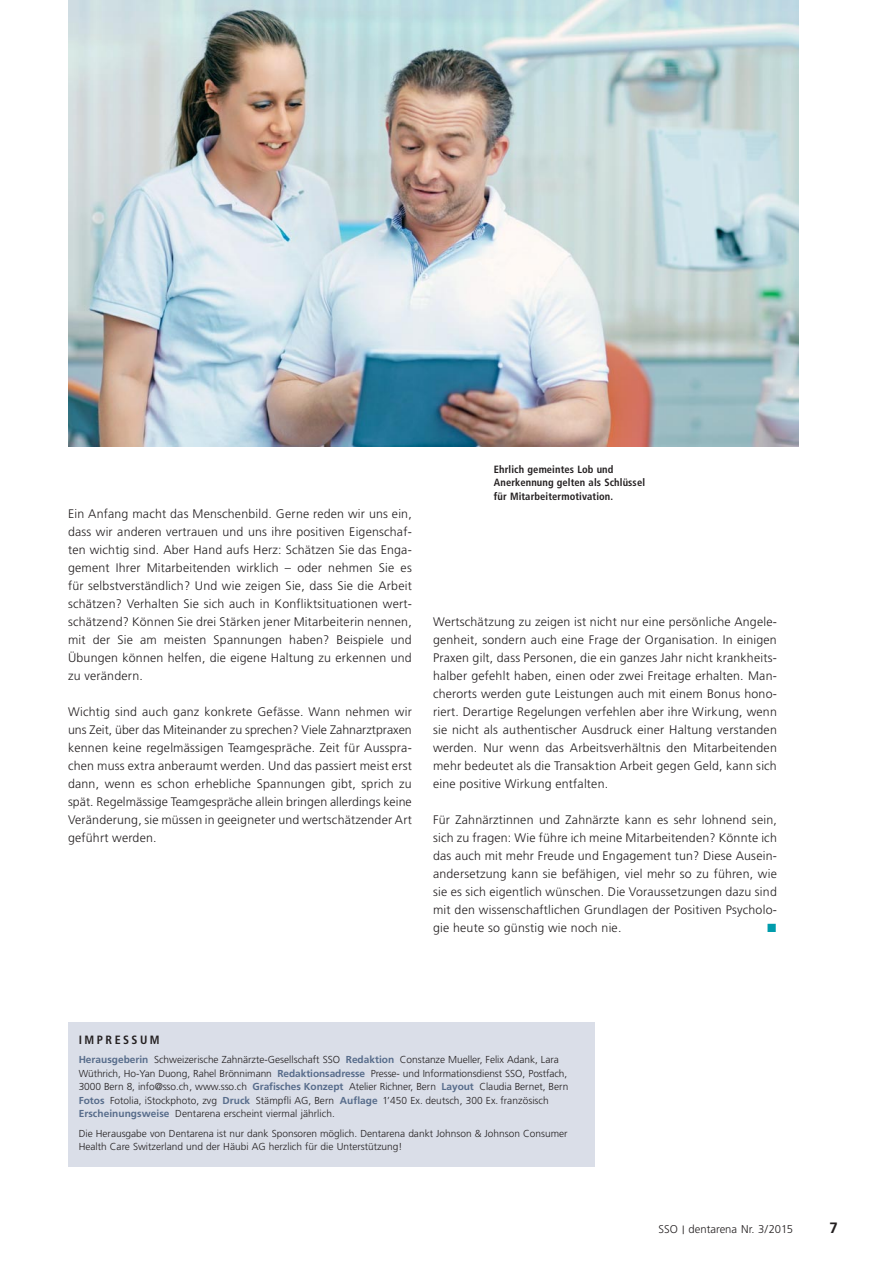
<style>
.page{position:relative;width:893px;height:1263px;background:#fff}
.page>*{position:absolute;margin:0;border:0;box-sizing:border-box;transform-origin:0 0}
.t1{font:700 15px "Frutiger";color:#231f20}
.t2{font:300 12.3px/18px "Frutiger";letter-spacing:.015em;color:#231f20;text-align:justify}
.t3{font:700 condensed 12px "Frutiger";letter-spacing:.21em;color:#231f20}
.t4{font:12px "European Pi Three";color:#009cac}
.t5{font:300 11.25px "Frutiger";color:#231f20}
.t6{font:700 condensed 10.5px/13.5px "Frutiger";letter-spacing:.01em;color:#231f20}
.t7{font:300 10.2px/13.5px "Frutiger";color:#231f20}
.s1{font-weight:700;color:#576c8b}
</style>
<div class="page">
<div style="left:68px;top:1022px;width:526px;height:144px;background:#dadee8"></div>
<img style="left:68px;top:0;width:730px;height:446px">
<p class="t2" style="left:68px;top:506px;width:345px">Ein Anfang macht das Menschenbild. Gerne reden wir uns ein, dass wir anderen vertrauen und uns ihre positiven Eigenschaf&shy;ten wichtig sind. Aber Hand aufs Herz: Schätzen Sie das Enga&shy;gement Ihrer Mitarbeitenden wirklich – oder nehmen Sie es für selbstverständlich? Und wie zeigen Sie, dass Sie die Arbeit schätzen? Verhalten Sie sich auch in Konfliktsituationen wert&shy;schätzend? Können Sie drei Stärken jener Mitarbeiterin nennen, mit der Sie am meisten Spannungen haben? Beispiele und Übungen können helfen, die eigene Haltung zu erkennen und zu verändern.</p>
<p class="t2" style="left:68px;top:704px;width:345px">Wichtig sind auch ganz konkrete Gefässe. Wann nehmen wir uns Zeit, über das Miteinander zu sprechen? Viele Zahnarztpraxen kennen keine regelmässigen Teamgespräche. Zeit für Ausspra&shy;chen muss extra anberaumt werden. Und das passiert meist erst dann, wenn es schon erhebliche Spannungen gibt, sprich zu spät. Regelmässige Teamgespräche allein bringen allerdings keine Veränderung, sie müssen in geeigneter und wertschätzender Art geführt werden.</p>
<p class="t6" style="left:494px;top:463px;width:153px">Ehrlich gemeintes Lob und<br>Anerkennung gelten als Schlüssel für Mitarbeitermotivation.</p>
<p class="t2" style="left:433px;top:614px;width:345px">Wertschätzung zu zeigen ist nicht nur eine persönliche Angele&shy;genheit, sondern auch eine Frage der Organisation. In einigen Praxen gilt, dass Personen, die ein ganzes Jahr nicht krankheits&shy;halber gefehlt haben, einen oder zwei Freitage erhalten. Man&shy;cherorts werden gute Leistungen auch mit einem Bonus hono&shy;riert. Derartige Regelungen verfehlen aber ihre Wirkung, wenn sie nicht als authentischer Ausdruck einer Haltung verstanden werden. Nur wenn das Arbeitsverhältnis den Mitarbeitenden mehr bedeutet als die Transaktion Arbeit gegen Geld, kann sich eine positive Wirkung entfalten.</p>
<p class="t2" style="left:433px;top:812px;width:345px">Für Zahnärztinnen und Zahnärzte kann es sehr lohnend sein, sich zu fragen: Wie führe ich meine Mitarbeitenden? Könnte ich das auch mit mehr Freude und Engagement tun? Diese Ausein&shy;andersetzung kann sie befähigen, viel mehr so zu führen, wie sie es sich eigentlich wünschen. Die Voraussetzungen dazu sind mit den wissenschaftlichen Grundlagen der Positiven Psycholo&shy;gie heute so günstig wie noch nie.</p>
<p class="t4" style="left:767px;top:920px;width:12px">-</p>
<p class="t3" style="left:79px;top:1035px;width:83px">IMPRESSUM</p>
<p class="t7" style="left:79px;top:1054px;width:491px"><span class="s1">Herausgeberin</span> Schweizerische Zahnärzte-Gesellschaft SSO <span class="s1">Redaktion</span> Constanze Mueller, Felix Adank, Lara Wüthrich, Ho-Yan Duong, Rahel Brönnimann <span class="s1">Redaktionsadresse</span> Presse- und Informationsdienst SSO, Postfach, 3000 Bern 8, info@sso.ch, www.sso.ch <span class="s1">Grafisches Konzept</span> Atelier Richner, Bern <span class="s1">Layout</span> Claudia Bernet, Bern <span class="s1">Fotos</span> Fotolia, iStockphoto, zvg <span class="s1">Druck</span> Stämpfli AG, Bern <span class="s1">Auflage</span> 1’450 Ex. deutsch, 300 Ex. französisch <span class="s1">Erscheinungsweise</span> Dentarena erscheint viermal jährlich.</p>
<p class="t7" style="left:79px;top:1127px;width:490px">Die Herausgabe von Dentarena ist nur dank Sponsoren möglich. Dentarena dankt Johnson &amp; Johnson Consumer<br>Health Care Switzerland und der Häubi AG herzlich für die Unterstützung!</p>
<p class="t5" style="left:659px;top:1225px;width:136px">SSO | dentarena Nr. 3/2015</p>
<p class="t1" style="left:829px;top:1222px;width:10px">7</p>
</div>
